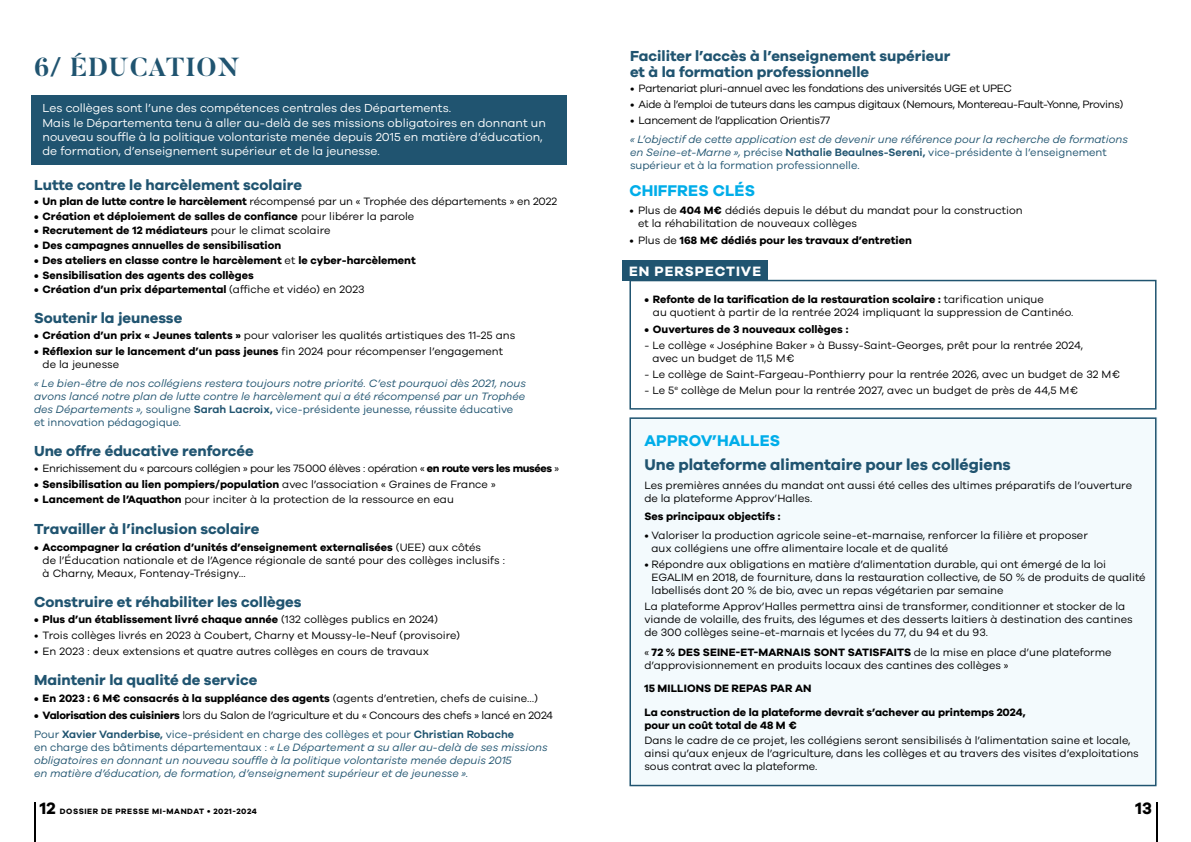
<style>
.page{position:relative;width:1191px;height:842px;background:#fff}
.page>*{position:absolute;margin:0;border:0;box-sizing:border-box;transform-origin:0 0}
.t1{font:700 26px "Butler";letter-spacing:.04em;color:#205470}
.t2{font:700 17px "Galano Grotesque";color:#000}
.t3{font:700 16px "Galano Grotesque";color:#205470}
.t4{font:700 16px "Galano Grotesque";letter-spacing:.01em;color:#00ade9}
.t5{font:700 15px/16px "Galano Grotesque";color:#205470}
.t6{font:700 14px "Galano Grotesque";letter-spacing:.07em;color:#fff}
.t7{font:12px/14px "Galano Grotesque";color:#fff}
.t8{font:11px/13px "Galano Grotesque";color:#000}
.t9{font:700 11px/23.2px "Galano Grotesque";color:#000}
.t10{font:italic 11px/13px "Galano Grotesque";color:#205470}
.t11{font:11px "Galano Grotesque";letter-spacing:-.03em;color:#000}
.t12{font:11px/18.7px "Galano Grotesque";letter-spacing:-.02em;color:#000}
.t13{font:700 8px "Galano Grotesque";letter-spacing:.07em;color:#000}
.s1{font-weight:700}
.s2{font-weight:400}
.s3{font-style:normal}
.s4{font-weight:600;font-style:normal}
.s5{color:#205470}
.s6{font-weight:600;color:#205470}
.s7{font-size:17px}
</style>
<div class="page">
<div style="left:630px;top:417px;width:527px;height:368px;background:#f3fafd"></div>
<div style="left:31px;top:95px;width:536px;height:69px;background:#205470"></div>
<div style="left:629px;top:280px;width:527px;height:130px;border:2px solid #205470"></div>
<div style="left:629px;top:417px;width:527px;height:369px;border:2px solid #205470"></div>
<hr style="left:1156px;top:802px;width:1px;height:40px;background:#000">
<hr style="left:34px;top:802px;width:2px;height:40px;background:#000">
<div style="left:622px;top:260px;width:146px;height:21px;background:#205470"></div>
<h1 class="t1" style="left:34px;top:50px;width:207px">6/ ÉDUCATION</h1>
<p class="t7" style="left:43px;top:101px;width:505px">Les collèges sont l’une des compétences centrales des Départements.<br>Mais le Départementa tenu à aller au-delà de ses missions obligatoires en donnant un nouveau souffle à la politique volontariste menée depuis 2015 en matière d’éducation, de formation, d’enseignement supérieur et de la jeunesse.</p>
<h3 class="t5" style="left:34px;top:177px;width:269px">Lutte contre le harcèlement scolaire</h3>
<p class="t8" style="left:34px;top:194px;width:524px"><span class="s1">• Un plan de lutte contre le harcèlement</span> récompensé par un « Trophée des départements » en 2022</p>
<p class="t9" style="left:34px;top:204px;width:382px">• Création et déploiement de salles de confiance <span class="s2">pour libérer la parole</span></p>
<p class="t9" style="left:34px;top:219px;width:298px">• Recrutement de 12 médiateurs <span class="s2">pour le climat scolaire</span></p>
<p class="t9" style="left:34px;top:233px;width:249px">• Des campagnes annuelles de sensibilisation</p>
<p class="t9" style="left:34px;top:248px;width:383px">• Des ateliers en classe contre le harcèlement <span class="s2">et</span> le cyber-harcèlement</p>
<p class="t9" style="left:34px;top:263px;width:221px">• Sensibilisation des agents des collèges</p>
<p class="t9" style="left:34px;top:278px;width:332px">• Création d’un prix départemental <span class="s2">(affiche et vidéo) en 2023</span></p>
<h3 class="t5" style="left:34px;top:310px;width:150px">Soutenir la jeunesse</h3>
<p class="t8" style="left:34px;top:329px;width:483px"><span class="s1">• Création d’un prix « Jeunes talents »</span> pour valoriser les qualités artistiques des 11-25 ans</p>
<p class="t8" style="left:43px;top:345px;width:462px;text-indent:-9px"><span class="s1">• Réflexion sur le lancement d’un pass jeunes</span> fin 2024 pour récompenser l’engagement de la jeunesse</p>
<p class="t10" style="left:34px;top:376px;width:493px">« Le bien-être de nos collégiens restera toujours notre priorité. C’est pourquoi dès 2021, nous avons lancé notre plan de lutte contre le harcèlement qui a été récompensé par un Trophée des Départements », <span class="s3">souligne</span> <span class="s4">Sarah Lacroix,</span> <span class="s3">vice-présidente jeunesse, réussite éducative et innovation pédagogique.</span></p>
<h3 class="t5" style="left:34px;top:442px;width:221px">Une offre éducative renforcée</h3>
<p class="t11" style="left:34px;top:461px;width:526px">• Enrichissement du « parcours collégien » pour les 75000 élèves : opération « <span class="s1">en route vers les musées</span> »</p>
<p class="t9" style="left:34px;top:472px;width:463px">• Sensibilisation au lien pompiers/population <span class="s2">avec l’association « Graines de France »</span></p>
<p class="t8" style="left:34px;top:493px;width:421px"><span class="s1">• Lancement de l’Aquathon</span> pour inciter à la protection de la ressource en eau</p>
<h3 class="t5" style="left:34px;top:520px;width:227px">Travailler à l’inclusion scolaire</h3>
<p class="t8" style="left:43px;top:540px;width:464px;text-indent:-9px"><span class="s1">• Accompagner la création d’unités d’enseignement externalisées</span> (UEE) aux côtés<br>de l’Éducation nationale et de l’Agence régionale de santé pour des collèges inclusifs : à Charny, Meaux, Fontenay-Trésigny...</p>
<h3 class="t5" style="left:34px;top:593px;width:269px">Construire et réhabiliter les collèges</h3>
<p class="t9" style="left:34px;top:607px;width:405px">• Plus d’un établissement livré chaque année <span class="s2">(132 collèges publics en 2024)</span></p>
<p class="t8" style="left:34px;top:628px;width:427px">• Trois collèges livrés en 2023 à Coubert, Charny et Moussy-le-Neuf (provisoire)</p>
<p class="t8" style="left:34px;top:644px;width:396px">• En 2023 : deux extensions et quatre autres collèges en cours de travaux</p>
<h3 class="t5" style="left:34px;top:671px;width:225px">Maintenir la qualité de service</h3>
<p class="t9" style="left:34px;top:686px;width:505px">• En 2023 : 6 M€ consacrés à la suppléance des agents <span class="s2">(agents d’entretien, chefs de cuisine…)</span></p>
<p class="t12" style="left:34px;top:706px;width:520px"><span class="s1">• Valorisation des cuisiniers</span> lors du Salon de l’agriculture et du « Concours des chefs » lancé en 2024<br><span class="s5">Pour</span> <span class="s6">Xavier Vanderbise,</span> <span class="s5">vice-président en charge des collèges et pour</span> <span class="s6">Christian Robache</span></p>
<p class="t10" style="left:34px;top:740px;width:515px"><span class="s3">en charge des bâtiments départementaux :</span> « Le Département a su aller au-delà de ses missions obligatoires en donnant un nouveau souffle à la politique volontariste menée depuis 2015<br>en matière d’éducation, de formation, d’enseignement supérieur et de jeunesse ».</p>
<h3 class="t5" style="left:630px;top:47px;width:322px">Faciliter l’accès à l’enseignement supérieur et à la formation professionnelle</h3>
<p class="t11" style="left:630px;top:82px;width:383px">• Partenariat pluri-annuel avec les fondations des universités UGE et UPEC</p>
<p class="t11" style="left:630px;top:98px;width:495px">• Aide à l’emploi de tuteurs dans les campus digitaux (Nemours, Montereau-Fault-Yonne, Provins)</p>
<p class="t11" style="left:630px;top:114px;width:202px">• Lancement de l’application Orientis77</p>
<p class="t10" style="left:630px;top:132px;width:499px">« L’objectif de cette application est de devenir une référence pour la recherche de formations en Seine-et-Marne », <span class="s3">précise</span> <span class="s4">Nathalie Beaulnes-Sereni,</span> <span class="s3">vice-présidente à l’enseignement supérieur et à la formation professionnelle.</span></p>
<h3 class="t4" style="left:629px;top:181px;width:127px">CHIFFRES CLÉS</h3>
<p class="t8" style="left:638px;top:203px;width:386px;text-indent:-9px">• Plus de <span class="s1">404 M€</span> dédiés depuis le début du mandat pour la construction et la réhabilitation de nouveaux collèges</p>
<p class="t9" style="left:629px;top:228px;width:284px"><span class="s2">• Plus de</span> 168 M€ dédiés pour les travaux d’entretien</p>
<p class="t6" style="left:629px;top:262px;width:133px">EN PERSPECTIVE</p>
<p class="t8" style="left:653px;top:292px;width:422px;text-indent:-9px"><span class="s1">• Refonte de la tarification de la restauration scolaire :</span> tarification unique<br>au quotient à partir de la rentrée 2024 impliquant la suppression de Cantinéo.</p>
<p class="t9" style="left:644px;top:317px;width:205px">• Ouvertures de 3 nouveaux collèges :</p>
<p class="t8" style="left:652px;top:338px;width:432px;text-indent:-8px">- Le collège « Joséphine Baker » à Bussy-Saint-Georges, prêt pour la rentrée 2024, avec un budget de 11,5 M€</p>
<p class="t8" style="left:644px;top:367px;width:477px">- Le collège de Saint-Fargeau-Ponthierry pour la rentrée 2026, avec un budget de 32 M€</p>
<p class="t8" style="left:644px;top:383px;width:435px">- Le 5<sup>e</sup> collège de Melun pour la rentrée 2027, avec un budget de près de 44,5 M€</p>
<h3 class="t4" style="left:644px;top:430px;width:137px">APPROV’HALLES</h3>
<h3 class="t3" style="left:644px;top:455px;width:368px">Une plateforme alimentaire pour les collégiens</h3>
<p class="t8" style="left:644px;top:478px;width:489px">Les premières années du mandat ont aussi été celles des ultimes préparatifs de l’ouverture de la plateforme Approv’Halles.</p>
<p class="t9" style="left:644px;top:505px;width:138px">Ses principaux objectifs :</p>
<p class="t8" style="left:651px;top:528px;width:438px;text-indent:-7px">• Valoriser la production agricole seine-et-marnaise, renforcer la filière et proposer aux collégiens une offre alimentaire locale et de qualité</p>
<p class="t8" style="left:651px;top:557px;width:495px;text-indent:-7px">• Répondre aux obligations en matière d’alimentation durable, qui ont émergé de la loi<br>EGALIM en 2018, de fourniture, dans la restauration collective, de 50 % de produits de qualité labellisés dont 20 % de bio, avec un repas végétarien par semaine</p>
<p class="t8" style="left:644px;top:599px;width:490px">La plateforme Approv’Halles permettra ainsi de transformer, conditionner et stocker de la viande de volaille, des fruits, des légumes et des desserts laitiers à destination des cantines de 300 collèges seine-et-marnais et lycées du 77, du 94 et du 93.</p>
<p class="t8" style="left:644px;top:645px;width:469px">« <span class="s1">72 % DES SEINE-ET-MARNAIS SONT SATISFAITS</span> de la mise en place d’une plateforme d’approvisionnement en produits locaux des cantines des collèges »</p>
<p class="t9" style="left:644px;top:677px;width:383px">15 MILLIONS DE REPAS PAR AN<br>La construction de la plateforme devrait s’achever au printemps 2024,</p>
<p class="t9" style="left:644px;top:713px;width:154px">pour un coût total de 48 M €</p>
<p class="t8" style="left:644px;top:734px;width:496px">Dans le cadre de ce projet, les collégiens seront sensibilisés à l’alimentation saine et locale, ainsi qu’aux enjeux de l’agriculture, dans les collèges et au travers des visites d’exploitations sous contrat avec la plateforme.</p>
<p class="t13" style="left:40px;top:806px;width:218px"><span class="s7">12</span> DOSSIER DE PRESSE MI-MANDAT • 2021-2024</p>
<h2 class="t2" style="left:1135px;top:797px;width:18px">13</h2>
</div>
